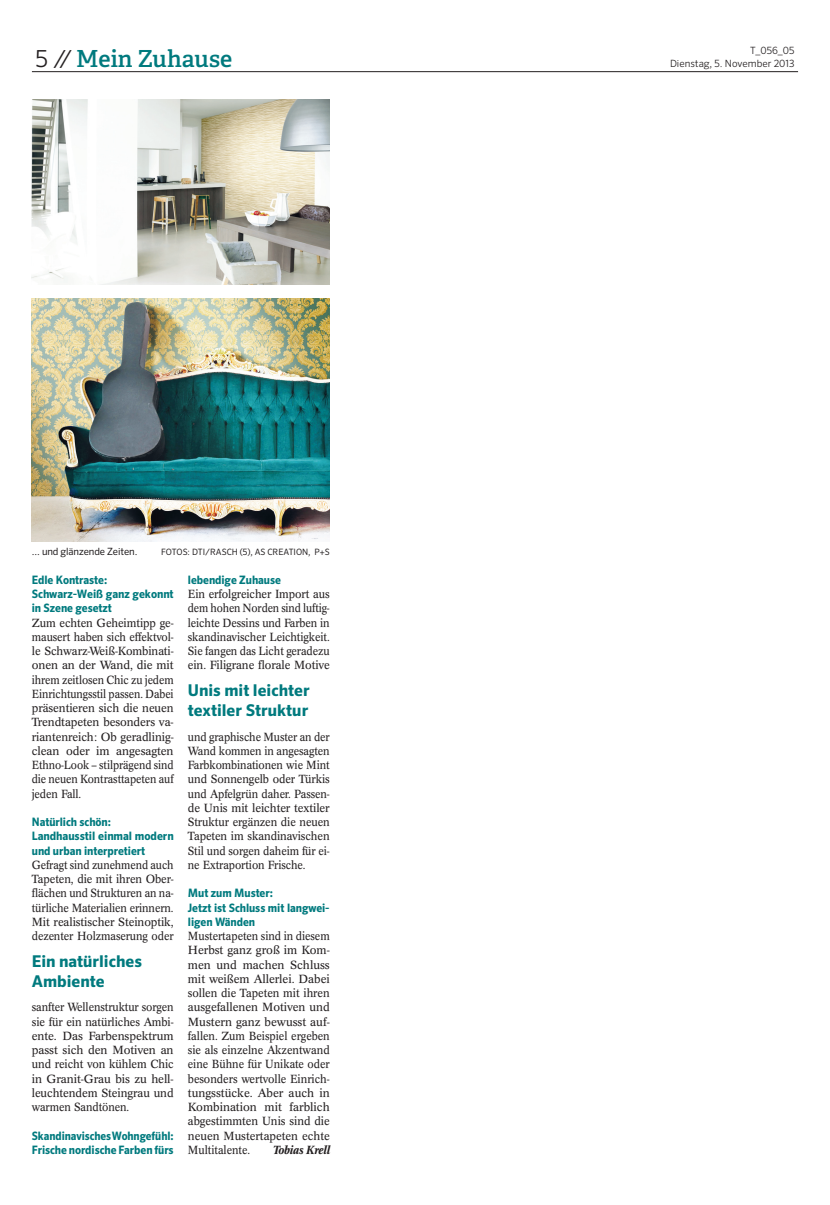
<style>
.page{position:relative;width:830px;height:1205px;background:#fff}
.page>*{position:absolute;margin:0;border:0;box-sizing:border-box;transform-origin:0 0}
.t1{font:600 23.5px "Adelle";color:#007a7e}
.t2{font:700 16.25px/20px "Sero OT";color:#007a7e}
.t3{font:11.62px/14.2px "Concorde Pro";letter-spacing:-.01em;color:#231f20;text-align:justify;scale:.93 1}
.t4{font:11.62px/14.2px "Concorde Pro";letter-spacing:-.01em;color:#231f20;text-align:justify;scale:.96 1}
.t5{font:700 11.62px/14.2px "Sero Pro";letter-spacing:-.005em;color:#007a7e;scale:.93 1}
.t6{font:11.62px/14.2px "Concorde Pro";letter-spacing:-.01em;color:#231f20;text-align:justify;scale:.95 1}
.t7{font:11.62px/14.2px "Concorde Pro";letter-spacing:-.01em;color:#231f20;text-align:justify;scale:.92 1}
.t8{font:700 11.62px/14.2px "Sero Pro";letter-spacing:-.005em;color:#007a7e;scale:.91 1}
.t9{font:italic 500 11.62px "Concorde BE";letter-spacing:-.01em;color:#231f20;scale:.93 1}
.t10{font:300 10px/12.5px "Sero Pro";color:#231f20;text-align:right}
.t11{font:10px "Sero Pro";letter-spacing:-.01em;color:#231f20}
.t12{font:8.75px "Sero Pro";letter-spacing:-.005em;color:#231f20}
.s1{font-family:"Sero Pro";font-weight:300;color:#231f20}
</style>
<div class="page">
<hr style="left:32px;top:71px;width:765px;height:1px;background:#231f20">
<img style="left:32px;top:99px;width:297px;height:185px">
<img style="left:32px;top:299px;width:297px;height:242px">
<h1 class="t1" style="left:35px;top:49px;width:198px"><span class="s1">5 //</span> Mein Zuhause</h1>
<p class="t10" style="left:669px;top:45px;width:126px">T_056_05<br>Dienstag, 5. November 2013</p>
<p class="t11" style="left:32px;top:548px;width:107px">... und glänzende Zeiten.</p>
<p class="t12" style="left:161px;top:549px;width:170px">FOTOS: DTI/RASCH (5), AS CREATION, P+S</p>
<p class="t5" style="left:32px;top:574px;width:154px">Edle Kontraste:<br>Schwarz-Weiß ganz gekonnt in Szene gesetzt</p>
<p class="t4" style="left:32px;top:616px;width:149px">Zum echten Geheimtipp ge&shy;mausert haben sich effektvol&shy;le Schwarz-Weiß-Kombinati&shy;onen an der Wand, die mit ihrem zeitlosen Chic zu jedem Einrichtungsstil passen. Dabei präsentieren sich die neuen Trendtapeten besonders va&shy;riantenreich: Ob geradlinig&shy;clean oder im angesagten Ethno-Look – stilprägend sind die neuen Kontrasttapeten auf jeden Fall.</p>
<p class="t5" style="left:32px;top:816px;width:154px">Natürlich schön:<br>Landhausstil einmal modern und urban interpretiert</p>
<p class="t7" style="left:32px;top:858px;width:156px">Gefragt sind zunehmend auch Tapeten, die mit ihren Ober&shy;flächen und Strukturen an na&shy;türliche Materialien erinnern.<br>Mit realistischer Steinoptik, dezenter Holzmaserung oder</p>
<h2 class="t2" style="left:32px;top:952px;width:112px">Ein natürliches<br>Ambiente</h2>
<p class="t3" style="left:32px;top:1001px;width:154px">sanfter Wellenstruktur sorgen sie für ein natürliches Ambi&shy;ente. Das Farbenspektrum passt sich den Motiven an und reicht von kühlem Chic in Granit-Grau bis zu hell&shy;leuchtendem Steingrau und warmen Sandtönen.</p>
<p class="t8" style="left:32px;top:1129px;width:157px">Skandinavisches Wohngefühl:<br>Frische nordische Farben fürs</p>
<p class="t5" style="left:188px;top:574px;width:102px">lebendige Zuhause</p>
<p class="t6" style="left:188px;top:588px;width:151px">Ein erfolgreicher Import aus dem hohen Norden sind luftig&shy;leichte Dessins und Farben in skandinavischer Leichtigkeit.<br>Sie fangen das Licht geradezu ein. Filigrane florale Motive</p>
<h2 class="t2" style="left:188px;top:681px;width:123px">Unis mit leichter textiler Struktur</h2>
<p class="t3" style="left:188px;top:730px;width:154px">und graphische Muster an der Wand kommen in angesagten Farbkombinationen wie Mint und Sonnengelb oder Türkis und Apfelgrün daher. Passen&shy;de Unis mit leichter textiler Struktur ergänzen die neuen Tapeten im skandinavischen Stil und sorgen daheim für ei&shy;ne Extraportion Frische.</p>
<p class="t5" style="left:188px;top:887px;width:154px">Mut zum Muster:<br>Jetzt ist Schluss mit langwei&shy;ligen Wänden</p>
<p class="t3" style="left:188px;top:930px;width:154px">Mustertapeten sind in diesem Herbst ganz groß im Kom&shy;men und machen Schluss mit weißem Allerlei. Dabei sollen die Tapeten mit ihren ausgefallenen Motiven und Mustern ganz bewusst auf&shy;fallen. Zum Beispiel ergeben sie als einzelne Akzentwand eine Bühne für Unikate oder besonders wertvolle Einrich&shy;tungsstücke. Aber auch in Kombination mit farblich abgestimmten Unis sind die neuen Mustertapeten echte Multitalente.</p>
<p class="t9" style="left:273px;top:1145px;width:63px">Tobias Krell</p>
</div>
